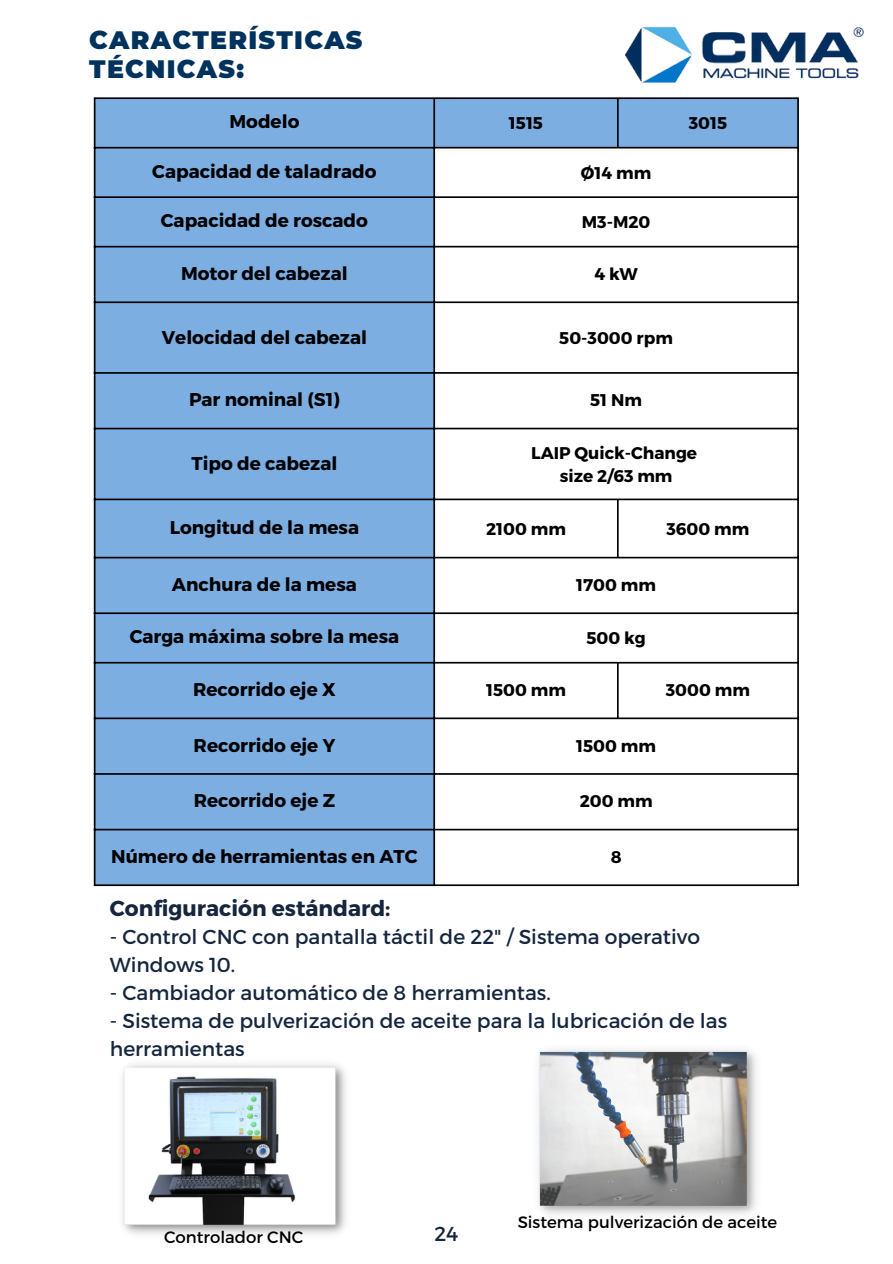
<style>
.page{position:relative;width:893px;height:1264px;background:#fff}
.page>*{position:absolute;margin:0;border:0;box-sizing:border-box;transform-origin:0 0}
.t1{font:900 25.2px/29.2px "Montserrat";letter-spacing:.05em;color:#00325e}
.t2{font:700 21.75px "Montserrat";color:#15263e}
.t3{font:20.25px/28px "Montserrat";color:#15263e}
.t4{font:700 18.45px "Montserrat";color:#000}
.t5{font:700 16.95px/23.5px "Montserrat";color:#000;text-align:center}
.t6{font:16.5px "Montserrat";color:#000}
</style>
<div class="page">
<img style="left:625px;top:26px;width:239px;height:57px">
<svg style="left:95px;top:99px;width:702px;height:785px;fill:#7caee2"></svg>
<hr style="left:94px;top:99px;width:1px;height:785px;background:#000">
<hr style="left:433px;top:99px;width:2px;height:785px;background:#000">
<hr style="left:617px;top:99px;width:1px;height:48px;background:#000">
<hr style="left:617px;top:500px;width:1px;height:56px;background:#000">
<hr style="left:617px;top:663px;width:1px;height:54px;background:#000">
<hr style="left:797px;top:99px;width:1px;height:785px;background:#000">
<hr style="left:94px;top:97px;width:704px;height:2px;background:#000">
<hr style="left:94px;top:147px;width:704px;height:1px;background:#000">
<hr style="left:94px;top:196px;width:704px;height:2px;background:#000">
<hr style="left:94px;top:246px;width:704px;height:1px;background:#000">
<hr style="left:94px;top:301px;width:704px;height:2px;background:#000">
<hr style="left:94px;top:372px;width:704px;height:2px;background:#000">
<hr style="left:94px;top:428px;width:704px;height:1px;background:#000">
<hr style="left:94px;top:498px;width:704px;height:2px;background:#000">
<hr style="left:94px;top:556px;width:704px;height:2px;background:#000">
<hr style="left:94px;top:612px;width:704px;height:2px;background:#000">
<hr style="left:94px;top:662px;width:704px;height:1px;background:#000">
<hr style="left:94px;top:717px;width:704px;height:2px;background:#000">
<hr style="left:94px;top:773px;width:704px;height:1px;background:#000">
<hr style="left:94px;top:828px;width:704px;height:2px;background:#000">
<hr style="left:94px;top:884px;width:704px;height:2px;background:#000">
<img style="left:122px;top:1064px;width:224px;height:170px">
<img style="left:538px;top:1049px;width:219px;height:166px">
<h1 class="t1" style="left:89px;top:25px;width:275px">CARACTERÍSTICAS<br>TÉCNICAS:</h1>
<p class="t4" style="left:229px;top:110px;width:71px">Modelo</p>
<p class="t5" style="left:509px;top:111px;width:36px">1515</p>
<p class="t5" style="left:688px;top:111px;width:40px">3015</p>
<p class="t4" style="left:152px;top:159px;width:226px">Capacidad de taladrado</p>
<p class="t5" style="left:581px;top:160px;width:72px">Ø14 mm</p>
<p class="t4" style="left:161px;top:209px;width:209px">Capacidad de roscado</p>
<p class="t5" style="left:581px;top:210px;width:70px">M3-M20</p>
<p class="t4" style="left:181px;top:261px;width:168px">Motor del cabezal</p>
<p class="t5" style="left:594px;top:261px;width:45px">4 kW</p>
<p class="t4" style="left:162px;top:325px;width:207px">Velocidad del cabezal</p>
<p class="t5" style="left:559px;top:325px;width:115px">50-3000 rpm</p>
<p class="t4" style="left:189px;top:388px;width:152px">Par nominal (S1)</p>
<p class="t5" style="left:590px;top:388px;width:53px">51 Nm</p>
<p class="t4" style="left:191px;top:451px;width:147px">Tipo de cabezal</p>
<p class="t5" style="left:531px;top:440px;width:167px">LAIP Quick-Change size 2/63 mm</p>
<p class="t4" style="left:170px;top:515px;width:191px">Longitud de la mesa</p>
<p class="t5" style="left:486px;top:516px;width:81px">2100 mm</p>
<p class="t5" style="left:666px;top:516px;width:84px">3600 mm</p>
<p class="t4" style="left:172px;top:572px;width:186px">Anchura de la mesa</p>
<p class="t5" style="left:576px;top:572px;width:81px">1700 mm</p>
<p class="t4" style="left:130px;top:624px;width:271px">Carga máxima sobre la mesa</p>
<p class="t5" style="left:586px;top:625px;width:61px">500 kg</p>
<p class="t4" style="left:193px;top:677px;width:144px">Recorrido eje X</p>
<p class="t5" style="left:486px;top:677px;width:81px">1500 mm</p>
<p class="t5" style="left:665px;top:677px;width:86px">3000 mm</p>
<p class="t4" style="left:194px;top:733px;width:143px">Recorrido eje Y</p>
<p class="t5" style="left:576px;top:733px;width:81px">1500 mm</p>
<p class="t4" style="left:194px;top:788px;width:143px">Recorrido eje Z</p>
<p class="t5" style="left:579px;top:788px;width:74px">200 mm</p>
<p class="t4" style="left:111px;top:844px;width:308px">Número de herramientas en ATC</p>
<p class="t5" style="left:610px;top:844px;width:12px">8</p>
<p class="t2" style="left:110px;top:893px;width:282px">Configuración estándard:</p>
<p class="t3" style="left:110px;top:921px;width:592px">- Control CNC con pantalla táctil de 22" / Sistema operativo<br>Windows 10.</p>
<p class="t3" style="left:110px;top:977px;width:442px">- Cambiador automático de 8 herramientas.</p>
<p class="t3" style="left:110px;top:1005px;width:619px">- Sistema de pulverización de aceite para la lubricación de las herramientas</p>
<p class="t6" style="left:164px;top:1225px;width:140px">Controlador CNC</p>
<p class="t3" style="left:434px;top:1218px;width:25px">24</p>
<p class="t6" style="left:517px;top:1211px;width:261px">Sistema pulverización de aceite</p>
</div>
